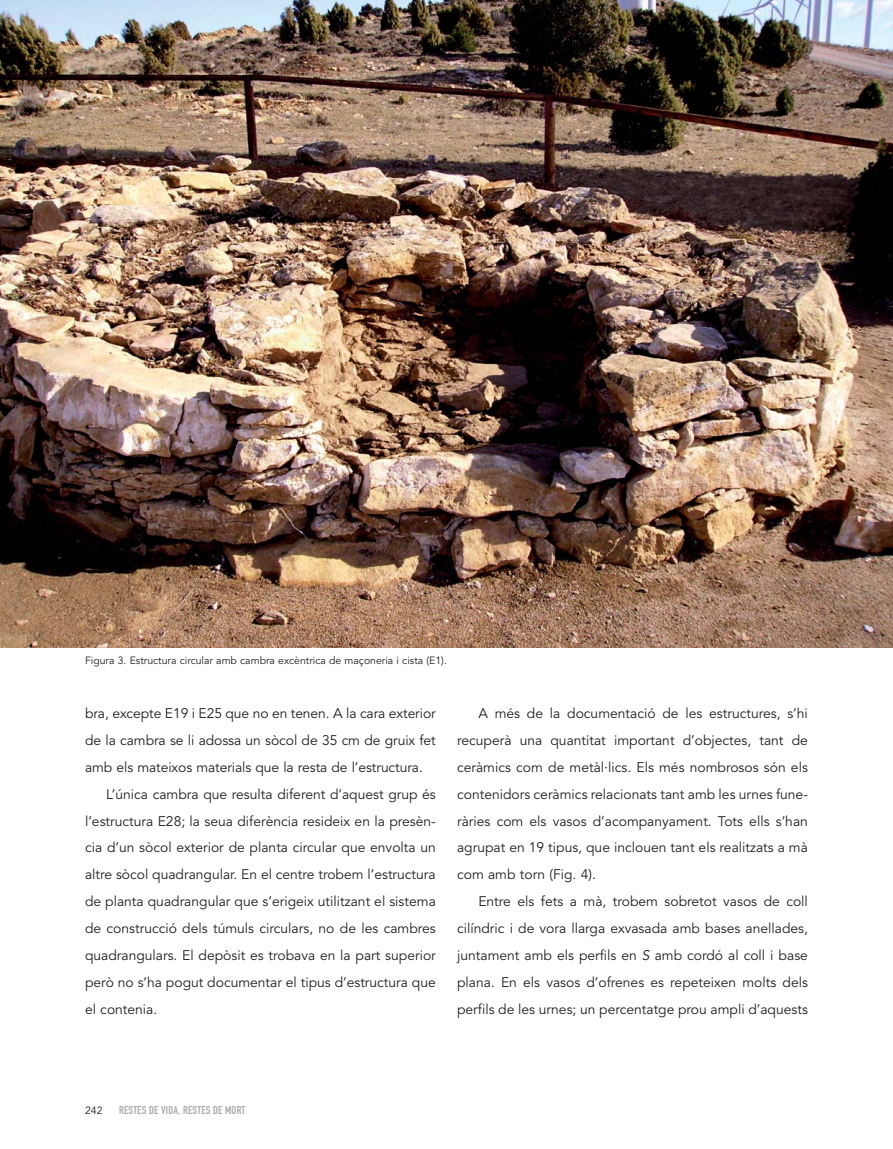
<style>
.page{position:relative;width:893px;height:1149px;background:#fff}
.page>*{position:absolute;margin:0;border:0;box-sizing:border-box;transform-origin:0 0}
.t1{font:13.8px/26.8px "Avenir";color:#231f20;text-align:justify}
.t2{font:11.25px "DIN Engschrift";letter-spacing:.02em;color:#a7a9ac}
.t3{font:10.5px "Avenir";color:#231f20}
</style>
<div class="page">
<img style="left:0;top:0;width:893px;height:647px">
<p class="t3" style="left:85px;top:655px;width:363px">Figura 3. Estructura circular amb cambra excèntrica de maçoneria i cista (E1).</p>
<p class="t1" style="left:85px;top:701px;width:352px">bra, excepte E19 i E25 que no en tenen. A la cara exterior</p>
<p class="t1" style="left:85px;top:728px;width:352px">de la cambra se li adossa un sòcol de 35 cm de gruix fet</p>
<p class="t1" style="left:85px;top:755px;width:339px">amb els mateixos materials que la resta de l’estructura.</p>
<p class="t1" style="left:106px;top:781px;width:331px">L’única cambra que resulta diferent d’aquest grup és</p>
<p class="t1" style="left:85px;top:808px;width:352px">l’estructura E28; la seua diferència resideix en la presèn-</p>
<p class="t1" style="left:85px;top:835px;width:352px">cia d’un sòcol exterior de planta circular que envolta un</p>
<p class="t1" style="left:85px;top:862px;width:352px">altre sòcol quadrangular. En el centre trobem l’estructura</p>
<p class="t1" style="left:85px;top:889px;width:352px">de planta quadrangular que s’erigeix utilitzant el sistema</p>
<p class="t1" style="left:85px;top:916px;width:352px">de construcció dels túmuls circulars, no de les cambres</p>
<p class="t1" style="left:85px;top:942px;width:352px">quadrangulars. El depòsit es trobava en la part superior</p>
<p class="t1" style="left:85px;top:969px;width:352px">però no s’ha pogut documentar el tipus d’estructura que</p>
<p class="t1" style="left:85px;top:996px;width:74px">el contenia.</p>
<p class="t1" style="left:457px;top:701px;width:352px;text-indent:21px">A més de la documentació de les estructures, s’hi recuperà una quantitat important d’objectes, tant de ceràmics com de metàl·lics. Els més nombrosos són els contenidors ceràmics relacionats tant amb les urnes fune&shy;ràries com els vasos d’acompanyament. Tots ells s’han agrupat en 19 tipus, que inclouen tant els realitzats a mà com amb torn (Fig. 4).</p>
<p class="t1" style="left:457px;top:889px;width:352px;text-indent:21px">Entre els fets a mà, trobem sobretot vasos de coll cilíndric i de vora llarga exvasada amb bases anellades, juntament amb els perfils en S amb cordó al coll i base plana. En els vasos d’ofrenes es repeteixen molts dels perfils de les urnes; un percentatge prou ampli d’aquests</p>
<p class="t3" style="left:85px;top:1106px;width:19px">242</p>
<p class="t2" style="left:119px;top:1106px;width:128px">RESTES DE VIDA, RESTES DE MORT</p>
</div>
